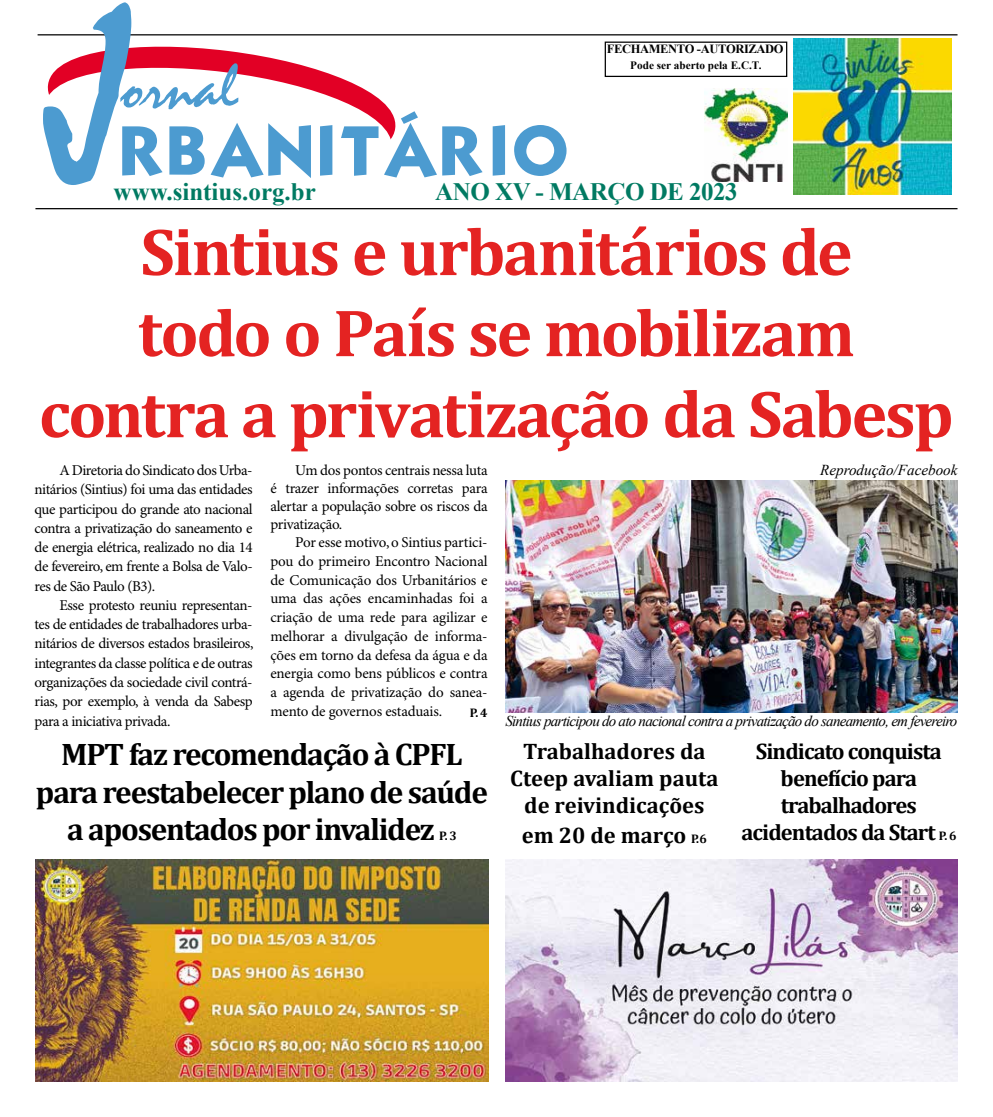
<style>
.page{position:relative;width:993px;height:1117px;background:#fff}
.page>*{position:absolute;margin:0;border:0;box-sizing:border-box;transform-origin:0 0}
.t1{font:250px "Mystical Plain";color:#4c9bd0}
.t2{font:700 67.5px/81px "Cambria";letter-spacing:-.03em;color:#e42322;text-align:center}
.t3{font:60px "Kabana Bold Plain";color:#4c9bd0}
.t4{font:60px "Mystical Plain";color:#4c9bd0}
.t5{font:700 31.25px "Cambria";letter-spacing:-.04em;color:#000}
.t6{font:700 25px "Times New Roman";letter-spacing:-.01em;color:#007a62}
.t7{font:700 22.5px/27px "Cambria";letter-spacing:-.04em;color:#000;text-align:center}
.t8{font:700 22.5px/27px "Cambria";color:#000;text-align:center}
.t9{font:italic 15.12px "Times New Roman";color:#000}
.t10{font:15px/19.2px "Minion Pro";letter-spacing:-.025em;color:#000;text-align:justify}
.t11{font:italic 15px "Times New Roman";letter-spacing:-.05em;color:#000}
.t12{font:700 12.5px "Times New Roman";letter-spacing:-.03em;color:#000}
.t13{font:700 12.5px "Cambria";color:#000}
.t14{font:700 11.25px "Times New Roman";color:#000}
.s1{font-size:12.5px}
</style>
<div class="page">
<hr style="left:35px;top:208px;width:922px;height:1px;background:#000">
<svg style="left:37px;top:34px;width:370px;height:13px"></svg>
<svg style="left:104px;top:47px;width:124px;height:4px"></svg>
<svg style="left:47px;top:51px;width:349px;height:89px"></svg>
<hr style="left:38px;top:34px;width:919px;height:1px;background:#000">
<div style="left:604px;top:42px;width:183px;height:35px;border:1px solid #000"></div>
<img style="left:793px;top:38px;width:158px;height:157px">
<img style="left:704px;top:88px;width:83px;height:94px">
<img style="left:505px;top:859px;width:452px;height:222px">
<img style="left:35px;top:859px;width:453px;height:222px">
<img style="left:505px;top:480px;width:452px;height:232px">
<h1 class="t1" style="left:49px;top:-47px;width:84px">J</h1>
<h3 class="t6" style="left:114px;top:173px;width:204px">www.sintius.org.br</h3>
<p class="t12" style="left:606px;top:39px;width:178px">FECHAMENTO -AUTORIZADO</p>
<p class="t14" style="left:630px;top:57px;width:133px">Pode ser aberto pela E.C.T.</p>
<h3 class="t4" style="left:120px;top:53px;width:119px">ornal</h3>
<h3 class="t3" style="left:119px;top:107px;width:451px">RBANITÁRIO</h3>
<h3 class="t6" style="left:435px;top:174px;width:304px">ANO XV - MARÇO DE 2023</h3>
<h2 class="t2" style="left:39px;top:209px;width:916px">Sintius e urbanitários de<br>todo o País se mobilizam contra a privatização da Sabesp</h2>
<p class="t10" style="left:35px;top:461px;width:219px;text-indent:25px">A Diretoria do Sindicato dos Urba&shy;nitários (Sintius) foi uma das entidades que participou do grande ato nacional contra a privatização do saneamento e de energia elétrica, realizado no dia 14 de fevereiro, em frente a Bolsa de Valo&shy;res de São Paulo (B3).</p>
<p class="t10" style="left:35px;top:596px;width:220px;text-indent:25px">Esse protesto reuniu representan&shy;tes de entidades de trabalhadores urba&shy;nitários de diversos estados brasileiros, integrantes da classe política e de outras organizações da sociedade civil contrá&shy;rias, por exemplo, à venda da Sabesp para a iniciativa privada.</p>
<p class="t9" style="left:819px;top:459px;width:139px">Reprodução/Facebook</p>
<p class="t10" style="left:270px;top:462px;width:219px;line-height:18px;text-indent:25px">Um dos pontos centrais nessa luta é trazer informações corretas para alertar a população sobre os riscos da privatização.</p>
<p class="t10" style="left:270px;top:533px;width:219px;line-height:18.8px;text-indent:25px">Por esse motivo, o Sintius partici&shy;pou do primeiro Encontro Nacional de Comunicação dos Urbanitários e uma das ações encaminhadas foi a criação de uma rede para agilizar e melhorar a divulgação de informa&shy;ções em torno da defesa da água e da energia como bens públicos e contra a agenda de privatização do sanea&shy;mento de governos estaduais.</p>
<p class="t13" style="left:469px;top:703px;width:19px">P. 4</p>
<p class="t11" style="left:505px;top:710px;width:453px">Sintius participou do ato nacional contra a privatização do saneamento, em fevereiro</p>
<h3 class="t8" style="left:510px;top:736px;width:210px">Trabalhadores da<br>Cteep avaliam pauta de reivindicações</h3>
<h3 class="t8" style="left:521px;top:820px;width:186px">em 20 de março <span class="s1">P.6</span></h3>
<h3 class="t7" style="left:741px;top:736px;width:216px">Sindicato conquista benefício para trabalhadores acidentados da Start <span class="s1">P. 6</span></h3>
<h3 class="t5" style="left:61px;top:732px;width:403px">MPT faz recomendação à CPFL</h3>
<h3 class="t5" style="left:36px;top:770px;width:453px">para reestabelecer plano de saúde</h3>
<h3 class="t5" style="left:67px;top:807px;width:369px">a aposentados por invalidez</h3>
<p class="t13" style="left:439px;top:827px;width:19px">P. 3</p>
</div>
